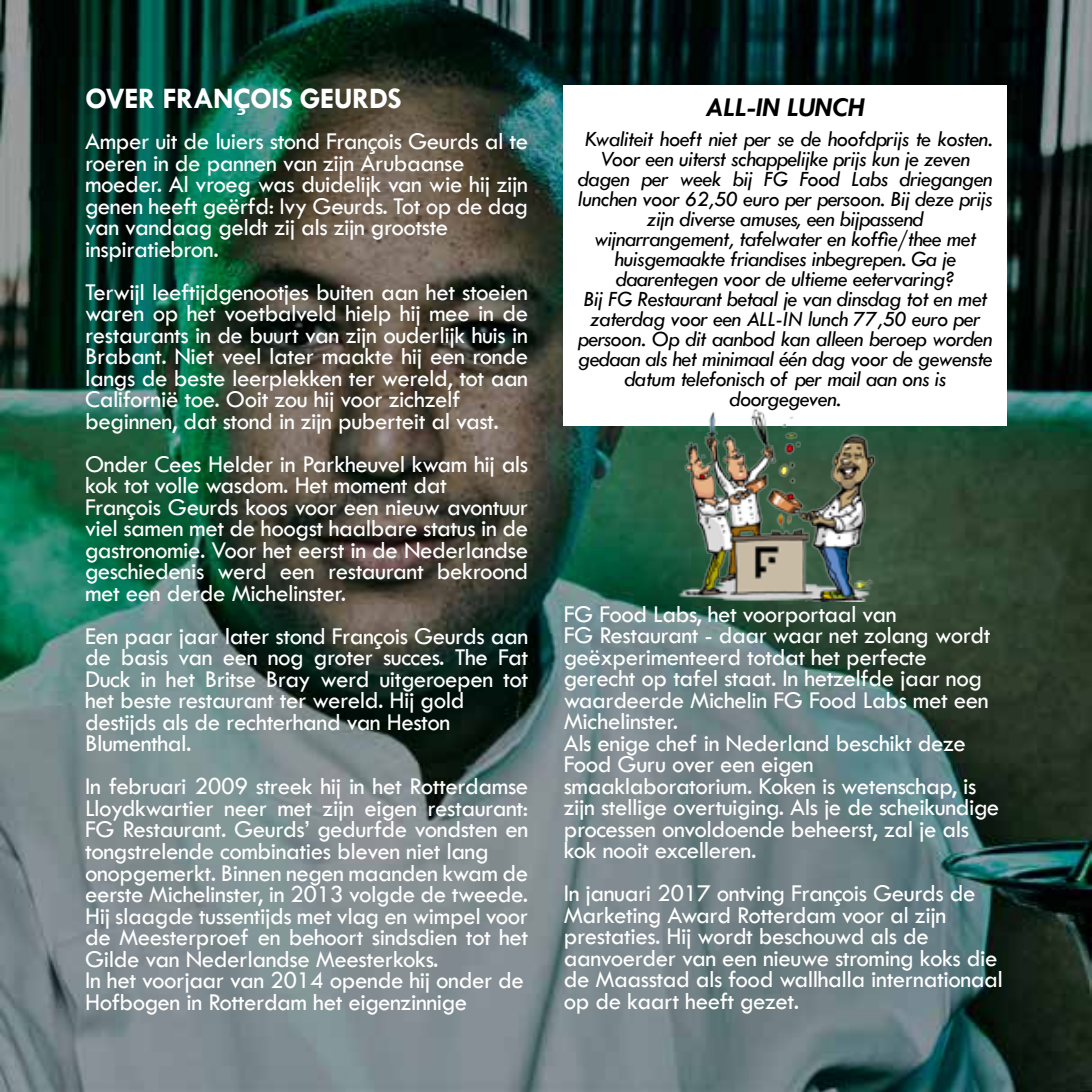
<style>
.page{position:relative;width:1092px;height:1092px;background:#fff}
.page>*{position:absolute;margin:0;border:0;box-sizing:border-box;transform-origin:0 0}
.t1{font:700 30px "Tw Cen";letter-spacing:-.02em;color:#fff}
.t2{font:italic 700 27.5px "Tw Cen";color:#000}
.t3{font:25px/21.5px "Tw Cen";letter-spacing:-.02em;color:#fff}
.t4{font:italic 22.5px/20px "Tw Cen";letter-spacing:-.03em;color:#000;text-align:center}
</style>
<div class="page">
<img style="left:0;top:0;width:1091px;height:1091px">
<div style="left:563px;top:85px;width:443px;height:340px;background:#fff"></div>
<img style="left:632px;top:409px;width:310px;height:192px">
<p class="t1" style="left:85px;top:81px;width:318px">OVER FRANÇOIS GEURDS</p>
<p class="t3" style="left:85px;top:130px;width:445px">Amper uit de luiers stond François Geurds al te roeren in de pannen van zijn Arubaanse moeder. Al vroeg was duidelijk van wie hij zijn genen heeft geërfd: Ivy Geurds. Tot op de dag van vandaag geldt zij als zijn grootste inspiratiebron.</p>
<p class="t3" style="left:85px;top:281px;width:444px">Terwijl leeftijdgenootjes buiten aan het stoeien waren op het voetbalveld hielp hij mee in de restaurants in de buurt van zijn ouderlijk huis in Brabant. Niet veel later maakte hij een ronde langs de beste leerplekken ter wereld, tot aan Californië toe. Ooit zou hij voor zichzelf beginnen, dat stond in zijn puberteit al vast.</p>
<p class="t3" style="left:85px;top:453px;width:444px">Onder Cees Helder in Parkheuvel kwam hij als kok tot volle wasdom. Het moment dat François Geurds koos voor een nieuw avontuur viel samen met de hoogst haalbare status in de gastronomie. Voor het eerst in de Nederlandse geschiedenis werd een restaurant bekroond met een derde Michelinster.</p>
<p class="t3" style="left:85px;top:625px;width:445px">Een paar jaar later stond François Geurds aan de basis van een nog groter succes. The Fat Duck in het Britse Bray werd uitgeroepen tot het beste restaurant ter wereld. Hij gold destijds als de rechterhand van Heston Blumenthal.</p>
<p class="t3" style="left:85px;top:775px;width:444px">In februari 2009 streek hij in het Rotterdamse Lloydkwartier neer met zijn eigen restaurant:<br>FG Restaurant. Geurds’ gedurfde vondsten en tongstrelende combinaties bleven niet lang onopgemerkt. Binnen negen maanden kwam de eerste Michelinster, in 2013 volgde de tweede.<br>Hij slaagde tussentijds met vlag en wimpel voor de Meesterproef en behoort sindsdien tot het Gilde van Nederlandse Meesterkoks.<br>In het voorjaar van 2014 opende hij onder de Hofbogen in Rotterdam het eigenzinnige</p>
<p class="t2" style="left:706px;top:90px;width:160px">ALL-IN LUNCH</p>
<p class="t4" style="left:578px;top:128px;width:416px">Kwaliteit hoeft niet per se de hoofdprijs te kosten.<br>Voor een uiterst schappelijke prijs kun je zeven dagen per week bij FG Food Labs driegangen lunchen voor 62,50 euro per persoon. Bij deze prijs zijn diverse amuses, een bijpassend wijnarrangement, tafelwater en koffie/thee met huisgemaakte friandises inbegrepen. Ga je daarentegen voor de ultieme eetervaring?<br>Bij FG Restaurant betaal je van dinsdag tot en met zaterdag voor een ALL-IN lunch 77,50 euro per persoon. Op dit aanbod kan alleen beroep worden gedaan als het minimaal één dag voor de gewenste datum telefonisch of per mail aan ons is doorgegeven.</p>
<p class="t3" style="left:563px;top:602px;width:437px">FG Food Labs, het voorportaal van<br>FG Restaurant - daar waar net zolang wordt geëxperimenteerd totdat het perfecte gerecht op tafel staat. In hetzelfde jaar nog waardeerde Michelin FG Food Labs met een Michelinster.<br>Als enige chef in Nederland beschikt deze Food Guru over een eigen smaaklaboratorium. Koken is wetenschap, is zijn stellige overtuiging. Als je de scheikundige processen onvoldoende beheerst, zal je als kok nooit excelleren.</p>
<p class="t3" style="left:563px;top:882px;width:440px">In januari 2017 ontving François Geurds de Marketing Award Rotterdam voor al zijn prestaties. Hij wordt beschouwd als de aanvoerder van een nieuwe stroming koks die de Maasstad als food wallhalla internationaal op de kaart heeft gezet.</p>
</div>
